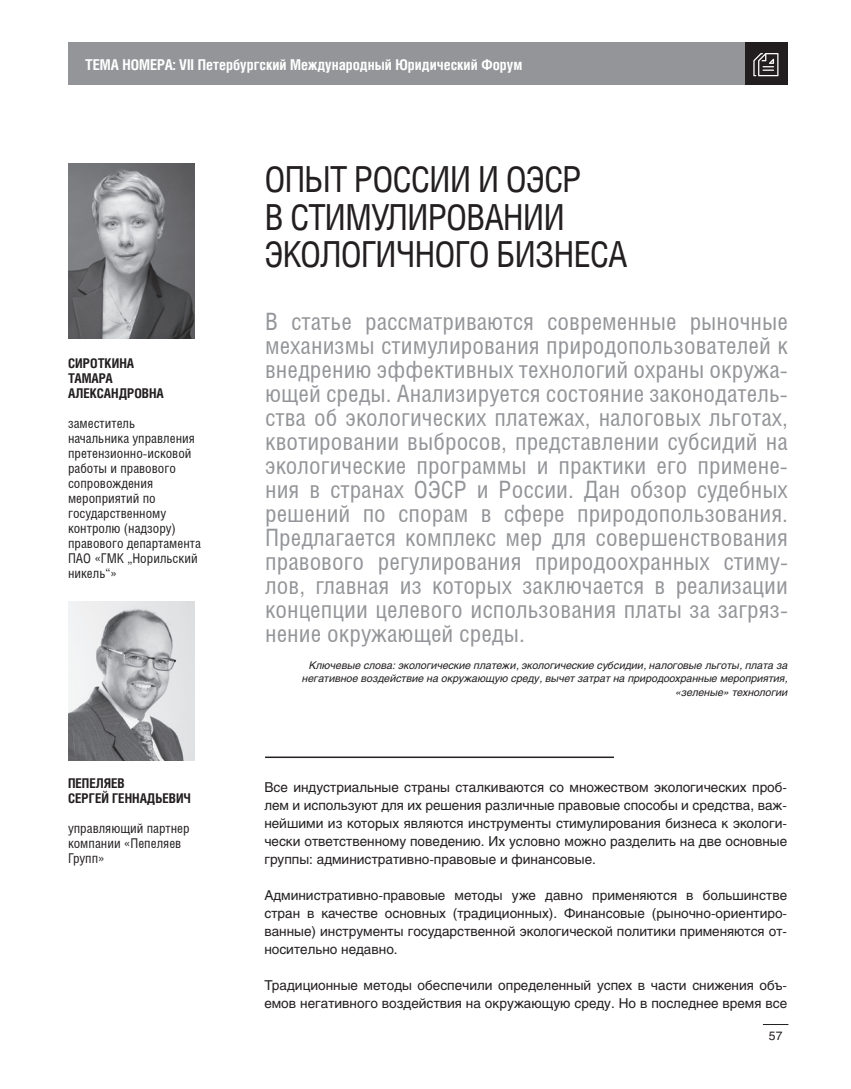
<style>
.page{position:relative;width:851px;height:1089px;background:#fff}
.page>*{position:absolute;margin:0;border:0;box-sizing:border-box;transform-origin:0 0}
.t1{font:36px/37.5px "Helios Cond";letter-spacing:-.03em;color:#231f20}
.t2{font:24px/24px "Helios Cond";color:#939598;text-align:justify}
.t3{font:700 15px "Helios Cond";color:#fff}
.t4{font:13.5px/18px "Helios";color:#231f20;text-align:justify}
.t5{font:13.5px/15px "Helios Cond";color:#231f20}
.t6{font:700 13.5px/15px "Helios Cond";color:#231f20}
.t7{font:12px "Helios";color:#231f20}
.t8{font:italic 10.5px/13.5px "Helios";color:#231f20;text-align:right}
</style>
<div class="page">
<svg style="left:762px;top:1024px;width:26px;height:1px"></svg>
<hr style="left:265px;top:756px;width:349px;height:2px;background:#231f20">
<div style="left:68px;top:42px;width:719px;height:43px;background:#939598"></div>
<div style="left:744px;top:42px;width:43px;height:43px;background:#221e20"></div>
<svg style="left:753px;top:53px;width:25px;height:23px"></svg>
<img style="left:68px;top:164px;width:127px;height:174px">
<img style="left:68px;top:602px;width:127px;height:158px">
<p class="t3" style="left:85px;top:55px;width:438px">ТЕМА НОМЕРА: VII Петербургский Международный Юридический Форум</p>
<p class="t6" style="left:68px;top:355px;width:97px">СИРОТКИНА<br>ТАМАРА<br>АЛЕКСАНДРОВНА</p>
<p class="t5" style="left:68px;top:415px;width:134px">заместитель<br>начальника управления претензионно-исковой работы и правового сопровождения мероприятий по государственному контролю (надзору) правового департамента<br>ПАО «ГМК „Норильский никель“»</p>
<p class="t6" style="left:68px;top:775px;width:124px">ПЕПЕЛЯЕВ<br>СЕРГЕЙ ГЕННАДЬЕВИЧ</p>
<p class="t5" style="left:68px;top:820px;width:123px">управляющий партнер компании «Пепеляев<br>Групп»</p>
<h1 class="t1" style="left:264px;top:160px;width:365px">ОПЫТ РОССИИ И ОЭСР<br>В СТИМУЛИРОВАНИИ<br>ЭКОЛОГИЧНОГО БИЗНЕСА</h1>
<p class="t2" style="left:265px;top:308px;width:524px">В статье рассматриваются современные рыночные механизмы стимулирования природопользователей к внедрению эффективных технологий охраны окружа&shy;ющей среды. Анализируется состояние законодатель&shy;ства об экологических платежах, налоговых льготах, квотировании выбросов, представлении субсидий на экологические программы и практики его примене&shy;ния в странах ОЭСР и России. Дан обзор судебных решений по спорам в сфере природопользования.<br>Предлагается комплекс мер для совершенствования правового регулирования природоохранных стиму&shy;лов, главная из которых заключается в реализации концепции целевого использования платы за загряз&shy;нение окружающей среды.</p>
<p class="t8" style="left:302px;top:658px;width:487px">Ключевые слова: экологические платежи, экологические субсидии, налоговые льготы, плата за негативное воздействие на окружающую среду, вычет затрат на природоохранные мероприятия, «зеленые» технологии</p>
<p class="t4" style="left:264px;top:778px;width:524px">Все индустриальные страны сталкиваются со множеством экологических проб&shy;лем и используют для их решения различные правовые способы и средства, важ&shy;нейшими из которых являются инструменты стимулирования бизнеса к экологи&shy;чески ответственному поведению. Их условно можно разделить на две основные группы: административно-правовые и финансовые.</p>
<p class="t4" style="left:264px;top:886px;width:524px">Административно-правовые методы уже давно применяются в большинстве стран в качестве основных (традиционных). Финансовые (рыночно-ориентиро&shy;ванные) инструменты государственной экологической политики применяются от&shy;носительно недавно.</p>
<p class="t4" style="left:264px;top:976px;width:524px">Традиционные методы обеспечили определенный успех в части снижения объ&shy;емов негативного воздействия на окружающую среду. Но в последнее время все</p>
<p class="t7" style="left:768px;top:1027px;width:15px">57</p>
</div>
